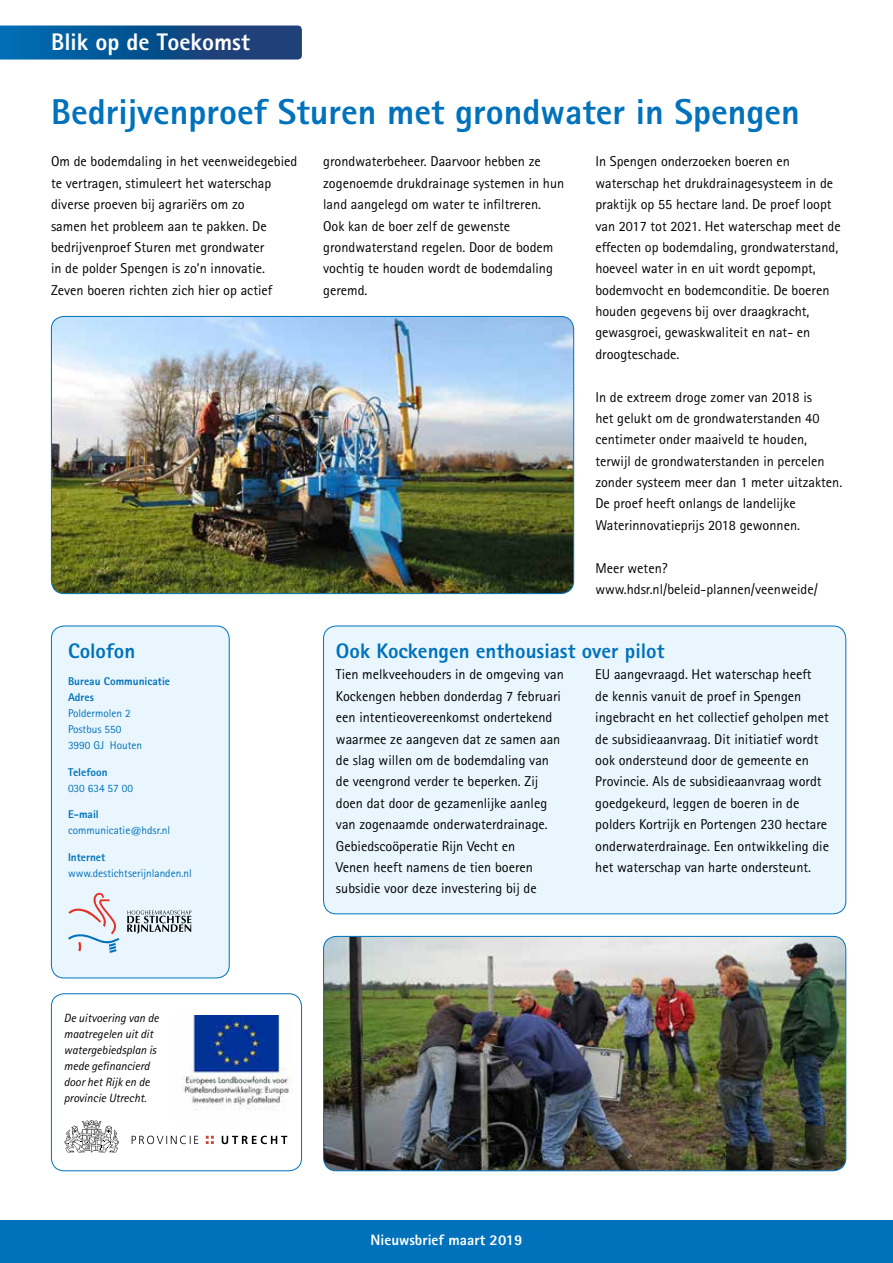
<style>
.page{position:relative;width:893px;height:1263px;background:#fff}
.page>*{position:absolute;margin:0;border:0;box-sizing:border-box;transform-origin:0 0}
.t1{font:800 36px "Rotis Sans Serif";color:#0072bb}
.t2{font:800 24px "Rotis Sans Serif";color:#fff}
.t3{font:800 21px "Rotis Sans Serif";color:#0072bb}
.t4{font:800 15px "Rotis Sans Serif";color:#fff}
.t5{font:14.25px/21.3px "Rotis Sans Serif";color:#000}
.t6{font:italic 12px/16px "Rotis Sans Serif";color:#000}
.t7{font:11.25px/16px "Rotis Sans Serif";color:#0072bb}
.t8{font:800 11.25px/16px "Rotis Sans Serif";color:#0072bb}
</style>
<div class="page">
<div style="left:0;top:1220px;width:893px;height:43px;background:#0072bb"></div>
<div style="left:51px;top:993px;width:251px;height:178px;border:1px solid #0072bb;border-radius:13px"></div>
<div style="left:51px;top:626px;width:178px;height:352px;background:#eaf6fe;border-radius:13px"></div>
<div style="left:51px;top:626px;width:179px;height:352px;border:1px solid #0072bb;border-radius:13px"></div>
<svg style="left:68px;top:893px;width:51px;height:60px"></svg>
<svg style="left:127px;top:910px;width:64px;height:23px"></svg>
<div style="left:324px;top:626px;width:522px;height:288px;background:#eaf6fe;border-radius:13px"></div>
<div style="left:323px;top:626px;width:523px;height:288px;border:1px solid #0072bb;border-radius:13px"></div>
<img style="left:51px;top:316px;width:523px;height:278px">
<div style="left:51px;top:316px;width:523px;height:278px;border:1px solid #0072bb;border-radius:13px"></div>
<img style="left:324px;top:936px;width:522px;height:235px">
<div style="left:323px;top:936px;width:523px;height:235px;border:1px solid #0072bb;border-radius:13px"></div>
<svg style="left:0;top:26px;width:302px;height:34px;background:#0f5390"></svg>
<svg style="left:65px;top:1120px;width:222px;height:33px"></svg>
<img style="left:173px;top:1016px;width:120px;height:105px">
<h2 class="t2" style="left:51px;top:27px;width:201px">Blik op de Toekomst</h2>
<h1 class="t1" style="left:51px;top:89px;width:750px">Bedrijvenproef Sturen met grondwater in Spengen</h1>
<p class="t5" style="left:51px;top:151px;width:248px">Om de bodemdaling in het veenweidegebied te vertragen, stimuleert het waterschap diverse proeven bij agrariërs om zo<br>samen het probleem aan te pakken. De bedrijvenproef Sturen met grondwater<br>in de polder Spengen is zo’n innovatie.<br>Zeven boeren richten zich hier op actief</p>
<p class="t5" style="left:323px;top:151px;width:243px">grondwaterbeheer. Daarvoor hebben ze zogenoemde drukdrainage systemen in hun land aangelegd om water te infiltreren.<br>Ook kan de boer zelf de gewenste grondwaterstand regelen. Door de bodem vochtig te houden wordt de bodemdaling geremd.</p>
<p class="t5" style="left:595px;top:151px;width:247px">In Spengen onderzoeken boeren en waterschap het drukdrainagesysteem in de praktijk op 55 hectare land. De proef loopt van 2017 tot 2021. Het waterschap meet de effecten op bodemdaling, grondwaterstand, hoeveel water in en uit wordt gepompt, bodemvocht en bodemconditie. De boeren houden gegevens bij over draagkracht, gewasgroei, gewaskwaliteit en nat- en droogteschade.</p>
<p class="t5" style="left:595px;top:386px;width:248px">In de extreem droge zomer van 2018 is<br>het gelukt om de grondwaterstanden 40 centimeter onder maaiveld te houden, terwijl de grondwaterstanden in percelen zonder systeem meer dan 1 meter uitzakten.<br>De proef heeft onlangs de landelijke Waterinnovatieprijs 2018 gewonnen.</p>
<p class="t5" style="left:595px;top:557px;width:224px">Meer weten? www.hdsr.nl/beleid-plannen/veenweide/</p>
<h3 class="t3" style="left:68px;top:638px;width:69px">Colofon</h3>
<p class="t8" style="left:68px;top:673px;width:104px">Bureau Communicatie<br>Adres</p>
<p class="t7" style="left:68px;top:705px;width:76px">Poldermolen 2<br>Postbus 550<br>3990 GJ Houten</p>
<p class="t8" style="left:68px;top:764px;width:41px">Telefoon</p>
<p class="t7" style="left:68px;top:780px;width:66px">030 634 57 00</p>
<p class="t8" style="left:68px;top:806px;width:32px">E-mail</p>
<p class="t7" style="left:68px;top:822px;width:104px">communicatie@hdsr.nl</p>
<p class="t8" style="left:68px;top:849px;width:39px">Internet</p>
<p class="t7" style="left:68px;top:865px;width:125px">www.destichtserijnlanden.nl</p>
<p class="t6" style="left:64px;top:1009px;width:97px">De uitvoering van de maatregelen uit dit watergebiedsplan is mede gefinancierd door het Rijk en de provincie Utrecht.</p>
<h3 class="t3" style="left:336px;top:638px;width:330px">Ook Kockengen enthousiast over pilot</h3>
<p class="t5" style="left:336px;top:664px;width:229px">Tien melkveehouders in de omgeving van Kockengen hebben donderdag 7 februari een intentieovereenkomst ondertekend waarmee ze aangeven dat ze samen aan de slag willen om de bodemdaling van de veengrond verder te beperken. Zij doen dat door de gezamenlijke aanleg van zogenaamde onderwaterdrainage.<br>Gebiedscoöperatie Rijn Vecht en<br>Venen heeft namens de tien boeren subsidie voor deze investering bij de</p>
<p class="t5" style="left:595px;top:664px;width:235px">EU aangevraagd. Het waterschap heeft<br>de kennis vanuit de proef in Spengen ingebracht en het collectief geholpen met de subsidieaanvraag. Dit initiatief wordt ook ondersteund door de gemeente en Provincie. Als de subsidieaanvraag wordt goedgekeurd, leggen de boeren in de polders Kortrijk en Portengen 230 hectare onderwaterdrainage. Een ontwikkeling die het waterschap van harte ondersteunt.</p>
<p class="t4" style="left:370px;top:1230px;width:153px">Nieuwsbrief maart 2019</p>
</div>
